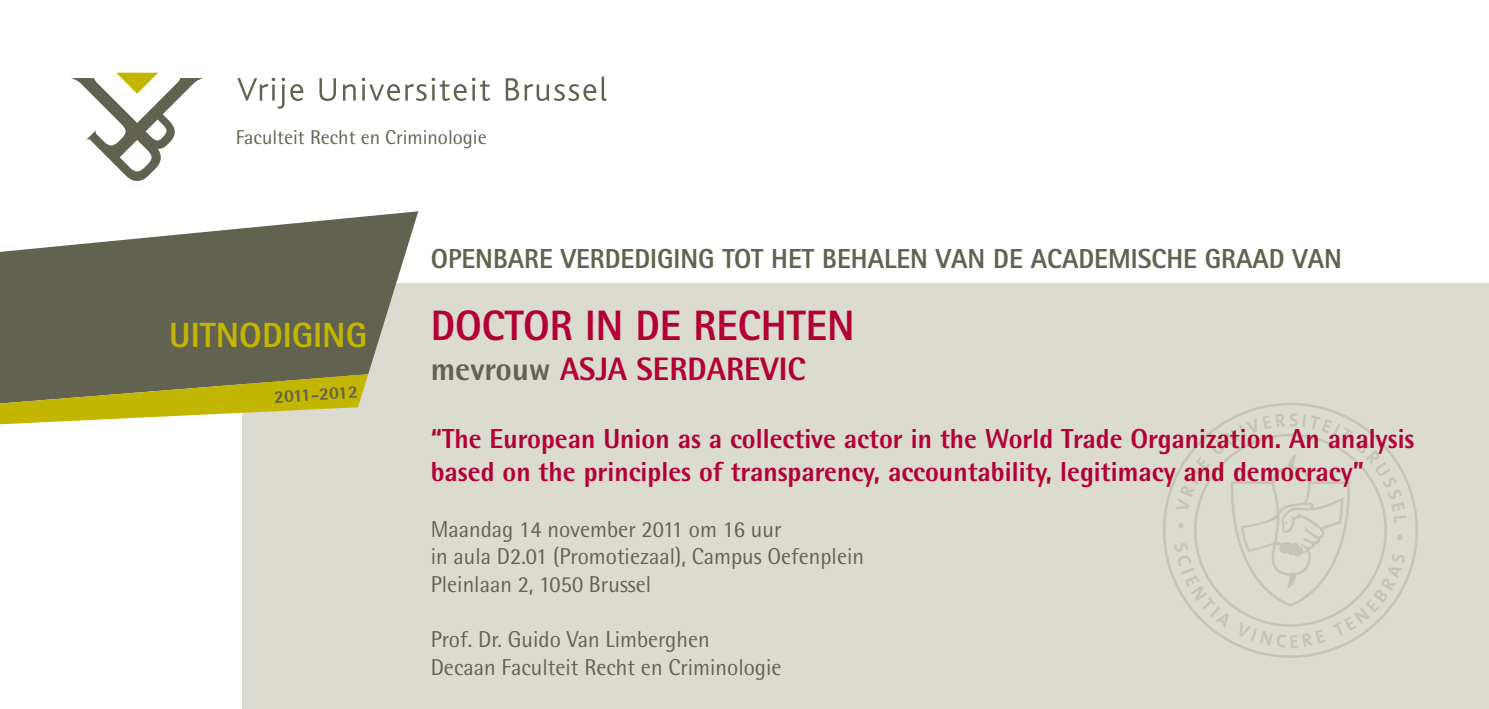
<style>
.page{position:relative;width:1489px;height:709px;background:#fff}
.page>*{position:absolute;margin:0;border:0;box-sizing:border-box;transform-origin:0 0}
.t1{font:800 42.5px "Rotis Sans Serif";color:#b30034}
.t2{font:800 35px "Rotis Sans Serif";color:#c3b600}
.t3{font:800 32.5px "Rotis Semi Sans";color:#b30034}
.t4{font:800 27.5px/33px "Rotis Semi Sans";color:#b30034}
.t5{font:800 27.5px "Rotis Sans Serif";color:#626250}
.t6{font:23px/27.5px "Rotis Semi Sans";color:#626250}
.t7{font:20px "Rotis Semi Sans";color:#626250}
.t8{font:800 17.75px "Rotis Semi Sans";color:#626250}
.s1{color:#626250}
</style>
<div class="page">
<div style="left:242px;top:283px;width:1246px;height:426px;background:#dbdbd2"></div>
<svg style="left:1163px;top:403px;width:254px;height:255px"></svg>
<svg style="left:1174px;top:413px;width:232px;height:235px"></svg>
<svg style="left:71px;top:73px;width:132px;height:108px"></svg>
<svg style="left:237px;top:78px;width:66px;height:31px"></svg>
<svg style="left:319px;top:78px;width:17px;height:23px"></svg>
<svg style="left:343px;top:84px;width:13px;height:17px"></svg>
<svg style="left:362px;top:78px;width:104px;height:23px"></svg>
<svg style="left:472px;top:78px;width:18px;height:23px"></svg>
<svg style="left:505px;top:77px;width:101px;height:24px"></svg>
<svg style="left:0;top:211px;width:418px;height:164px;fill:#626250"></svg>
<svg style="left:0;top:374px;width:368px;height:50px"></svg>
<p class="t7" style="left:236px;top:125px;width:252px">Faculteit Recht en Criminologie</p>
<h2 class="t2" style="left:169px;top:313px;width:111px">UITNODIGING</h2>
<p class="t8" style="left:274px;top:385px;width:85px;rotate:-3deg">2011-2012</p>
<p class="t5" style="left:431px;top:241px;width:912px">OPENBARE VERDEDIGING TOT HET BEHALEN VAN DE ACADEMISCHE GRAAD VAN</p>
<h1 class="t1" style="left:431px;top:299px;width:286px">DOCTORIN DE RECHTEN</h1>
<h3 class="t3" style="left:431px;top:348px;width:376px"><span class="s1">mevrouw</span> ASJA SERDAREVIC</h3>
<p class="t4" style="left:431px;top:422px;width:985px">“The European Union as a collective actor in the World Trade Organization. An analysis based on the principles of transparency, accountability, legitimacy and democracy”</p>
<p class="t6" style="left:431px;top:515px;width:435px">Maandag 14 november 2011 om 16 uur<br>in aula D2.01 (Promotiezaal), Campus Oefenplein<br>Pleinlaan 2, 1050 Brussel</p>
<p class="t6" style="left:431px;top:625px;width:352px">Prof. Dr. Guido Van Limberghen<br>Decaan Faculteit Recht en Criminologie</p>
</div>
